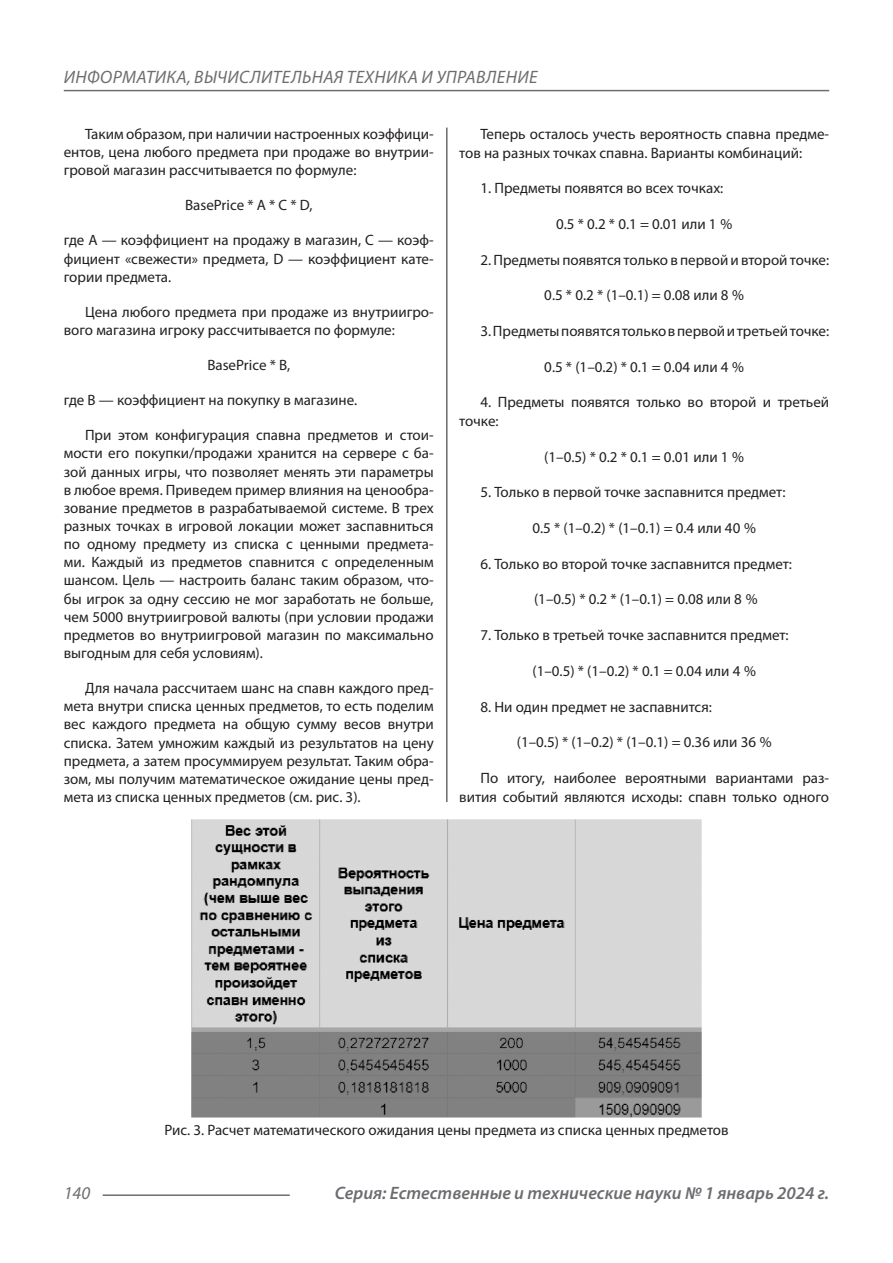
<style>
.page{position:relative;width:893px;height:1263px;background:#fff}
.page>*{position:absolute;margin:0;border:0;box-sizing:border-box;transform-origin:0 0}
.t1{font:italic 600 18px "Myriad Pro";color:#6c6d70}
.t2{font:italic 18px "Myriad Pro";letter-spacing:.02em;color:#6c6d70}
.Статья_текст{font:15px/18.1px "Myriad Pro";color:#231f20;text-align:justify}
</style>
<div class="page">
<hr style="left:446px;top:128px;width:1px;height:1007px;background:#231f20">
<hr style="left:103px;top:1194px;width:187px;height:2px;background:#6c6d70">
<hr style="left:64px;top:90px;width:765px;height:1px;background:#6c6d70">
<div style="left:441px;top:802px;width:15px;height:17px;background:#fff"></div>
<img style="left:191px;top:819px;width:511px;height:298px">
<p class="t2" style="left:64px;top:66px;width:475px">ИНФОРМАТИКА, ВЫЧИСЛИТЕЛЬНАЯ ТЕХНИКА И УПРАВЛЕНИЕ</p>
<p class="Статья_текст" style="left:64px;top:124px;width:371px;text-indent:21px">Таким образом, при наличии настроенных коэффици&shy;ентов, цена любого предмета при продаже во внутрии&shy;гровой магазин рассчитывается по формуле:</p>
<p class="Статья_текст" style="left:185px;top:196px;width:129px">BasePrice * A * C * D,</p>
<p class="Статья_текст" style="left:64px;top:231px;width:371px">где А — коэффициент на продажу в магазин, C — коэф&shy;фициент «свежести» предмета, D — коэффициент кате&shy;гории предмета.</p>
<p class="Статья_текст" style="left:64px;top:302px;width:371px;text-indent:21px">Цена любого предмета при продаже из внутриигро&shy;вого магазина игроку рассчитывается по формуле:</p>
<p class="Статья_текст" style="left:207px;top:356px;width:84px">BasePrice * B,</p>
<p class="Статья_текст" style="left:64px;top:391px;width:295px">где B — коэффициент на покупку в магазине.</p>
<p class="Статья_текст" style="left:64px;top:426px;width:371px;text-indent:21px">При этом конфигурация спавна предметов и стои&shy;мости его покупки/продажи хранится на сервере с ба&shy;зой данных игры, что позволяет менять эти параметры в любое время. Приведем пример влияния на ценообра&shy;зование предметов в разрабатываемой системе. В трех разных точках в игровой локации может заспавниться по одному предмету из списка с ценными предмета&shy;ми. Каждый из предметов спавнится с определенным шансом. Цель — настроить баланс таким образом, что&shy;бы игрок за одну сессию не мог заработать не больше, чем 5000 внутриигровой валюты (при условии продажи предметов во внутриигровой магазин по максимально выгодным для себя условиям).</p>
<p class="Статья_текст" style="left:64px;top:679px;width:371px;text-indent:21px">Для начала рассчитаем шанс на спавн каждого пред&shy;мета внутри списка ценных предметов, то есть поделим вес каждого предмета на общую сумму весов внутри списка. Затем умножим каждый из результатов на цену предмета, а затем просуммируем результат. Таким обра&shy;зом, мы получим математическое ожидание цены пред&shy;мета из списка ценных предметов (см. рис. 3).</p>
<p class="Статья_текст" style="left:459px;top:124px;width:371px;line-height:18.8px;text-indent:21px">Теперь осталось учесть вероятность спавна предме&shy;тов на разных точках спавна. Варианты комбинаций:</p>
<p class="Статья_текст" style="left:480px;top:179px;width:244px">1. Предметы появятся во всех точках:</p>
<p class="Статья_текст" style="left:556px;top:215px;width:178px">0.5 * 0.2 * 0.1 = 0.01 или 1 %</p>
<p class="Статья_текст" style="left:480px;top:250px;width:350px">2. Предметы появятся только в первой и второй точке:</p>
<p class="Статья_текст" style="left:544px;top:286px;width:201px">0.5 * 0.2 * (1–0.1) = 0.08 или 8 %</p>
<p class="Статья_текст" style="left:480px;top:322px;width:350px">3. Предметы появятся только в первой и третьей точке:</p>
<p class="Статья_текст" style="left:544px;top:357px;width:201px">0.5 * (1–0.2) * 0.1 = 0.04 или 4 %</p>
<p class="Статья_текст" style="left:459px;top:393px;width:371px;line-height:18.8px;text-indent:21px">4. Предметы появятся только во второй и третьей точке:</p>
<p class="Статья_текст" style="left:544px;top:447px;width:201px">(1–0.5) * 0.2 * 0.1 = 0.01 или 1 %</p>
<p class="Статья_текст" style="left:480px;top:483px;width:306px">5. Только в первой точке заспавнится предмет:</p>
<p class="Статья_текст" style="left:532px;top:519px;width:225px">0.5 * (1–0.2) * (1–0.1) = 0.4 или 40 %</p>
<p class="Статья_текст" style="left:480px;top:554px;width:313px">6. Только во второй точке заспавнится предмет:</p>
<p class="Статья_текст" style="left:534px;top:590px;width:225px">(1–0.5) * 0.2 * (1–0.1) = 0.08 или 8 %</p>
<p class="Статья_текст" style="left:480px;top:626px;width:310px">7. Только в третьей точке заспавнится предмет:</p>
<p class="Статья_текст" style="left:532px;top:661px;width:225px">(1–0.5) * (1–0.2) * 0.1 = 0.04 или 4 %</p>
<p class="Статья_текст" style="left:480px;top:697px;width:233px">8. Ни один предмет не заспавнится:</p>
<p class="Статья_текст" style="left:517px;top:733px;width:256px">(1–0.5) * (1–0.2) * (1–0.1) = 0.36 или 36 %</p>
<p class="Статья_текст" style="left:459px;top:768px;width:371px;line-height:18.8px;text-align:right">По итогу, наиболее вероятными вариантами раз&shy;вития событий являются исходы: спавн только одного</p>
<p class="Статья_текст" style="left:164px;top:1121px;width:566px">Рис. 3. Расчет математического ожидания цены предмета из списка ценных предметов</p>
<p class="t2" style="left:64px;top:1182px;width:28px">140</p>
<p class="t1" style="left:335px;top:1182px;width:496px">Серия: Естественные и технические науки № 1 январь 2024 г.</p>
</div>
